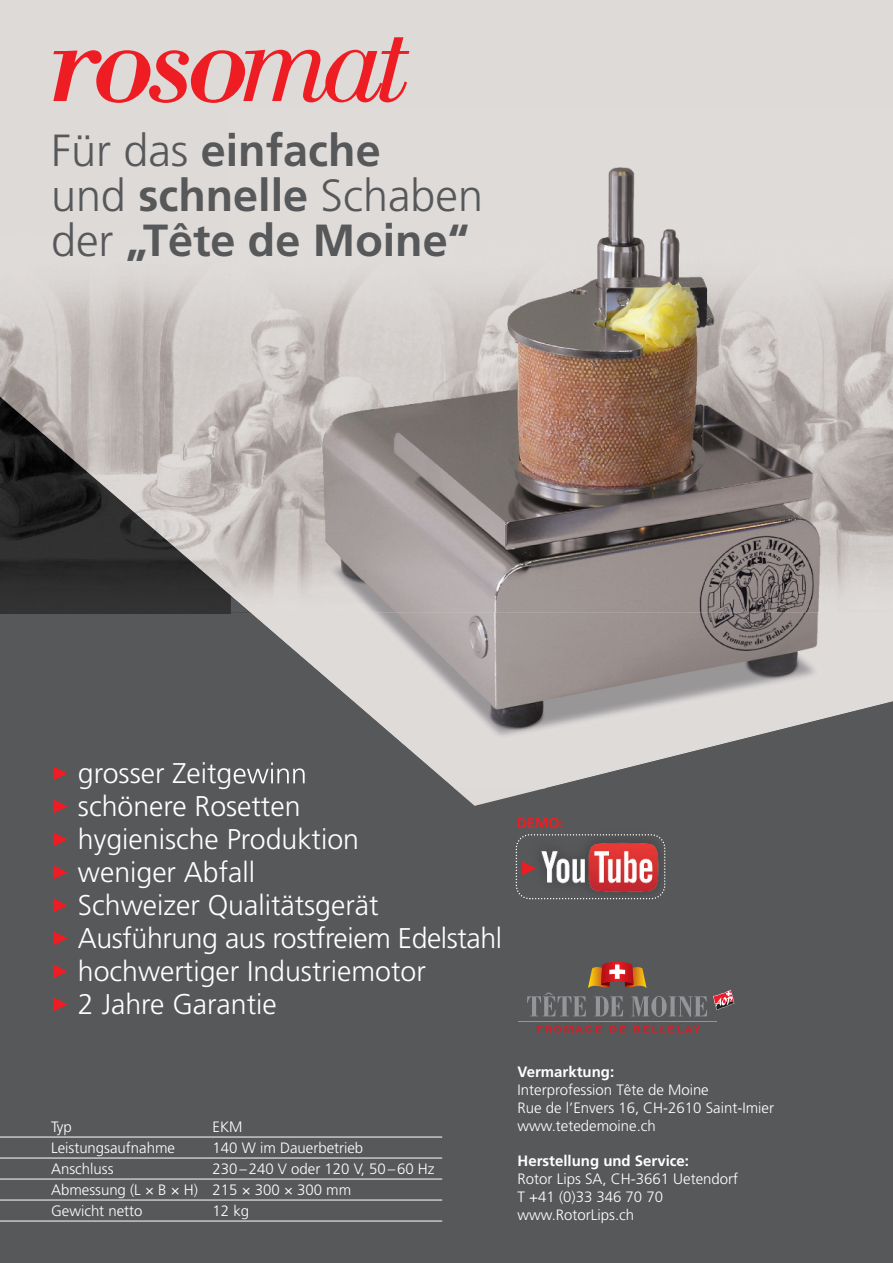
<style>
.page{position:relative;width:893px;height:1263px;background:#dedad8}
.page>*{position:absolute;margin:0;border:0;box-sizing:border-box;transform-origin:0 0}
.t1{font:italic 126.3px "Bodoni";color:#ee1d23}
.t2{font:700 45px/45px "Frutiger";color:#57585a}
.t3{font:300 28.5px/33px "Frutiger";color:#fff}
.t4{font:28.5px "FF Dingbests";color:#ee1d23}
.t5{font:300 15px/18px "Frutiger";color:#fff}
.t6{font:700 15px "Frutiger";color:#fff}
.t7{font:700 14.25px "Frutiger";color:#ee1d23}
.s1{font-style:inherit}
.s2{font-weight:300}
.s3{font-family:"FF Dingbests";font-weight:400;color:#ee1d23}
</style>
<div class="page">
<img style="left:0;top:285px;width:231px;height:106px">
<div style="left:0;top:391px;width:893px;height:872px;background:#57585a"></div>
<img style="left:0;top:397px;width:231px;height:216px">
<hr style="left:0;top:1137px;width:442px;height:1px;background:#fff">
<hr style="left:0;top:1158px;width:442px;height:1px;background:#fff">
<hr style="left:0;top:1179px;width:442px;height:1px;background:#fff">
<hr style="left:0;top:1200px;width:442px;height:1px;background:#fff">
<hr style="left:0;top:1221px;width:442px;height:1px;background:#fff">
<hr style="left:518px;top:1021px;width:199px;height:1px;background:#939598">
<svg style="left:537px;top:1025px;width:64px;height:8px"></svg>
<svg style="left:609px;top:1026px;width:16px;height:7px"></svg>
<svg style="left:633px;top:1026px;width:67px;height:7px"></svg>
<svg style="left:527px;top:962px;width:180px;height:55px"></svg>
<svg style="left:713px;top:990px;width:21px;height:20px"></svg>
<img style="left:454px;top:612px;width:439px;height:176px">
<img style="left:231px;top:167px;width:662px;height:445px">
<img style="left:544px;top:700px;width:349px;height:88px">
<img style="left:231px;top:612px;width:223px;height:176px">
<img style="left:231px;top:596px;width:19px;height:16px">
<img style="left:233px;top:762px;width:56px;height:22px">
<div style="left:523px;top:825px;width:153px;height:87px;background:#57585a"></div>
<svg style="left:515px;top:833px;width:151px;height:67px"></svg>
<h1 class="t1" style="left:47px;top:-16px;width:367px">roso<span class="s1">mat</span></h1>
<h2 class="t2" style="left:51px;top:132px;width:434px"><span class="s2">Für das</span> einfache<br><span class="s2">und</span> schnelle <span class="s2">Schaben der</span> „Tête de Moine“</h2>
<h3 class="t3" style="left:51px;top:759px;width:453px"><span class="s3">&gt;</span> grosser Zeitgewinn<br><span class="s3">&gt;</span> schönere Rosetten<br><span class="s3">&gt;</span> hygienische Produktion<br><span class="s3">&gt;</span> weniger Abfall<br><span class="s3">&gt;</span> Schweizer Qualitätsgerät<br><span class="s3">&gt;</span> Ausführung aus rostfreiem Edelstahl <span class="s3">&gt;</span> hochwertiger Industriemotor<br><span class="s3">&gt;</span> 2 Jahre Garantie</h3>
<p class="t7" style="left:517px;top:817px;width:48px">DEMO:</p>
<h3 class="t4" style="left:520px;top:851px;width:21px">&gt;</h3>
<p class="t5" style="left:51px;top:1119px;width:22px">Typ</p>
<p class="t5" style="left:213px;top:1119px;width:31px">EKM</p>
<p class="t5" style="left:51px;top:1140px;width:126px">Leistungsaufnahme</p>
<p class="t5" style="left:213px;top:1140px;width:152px">140 W im Dauerbetrieb</p>
<p class="t5" style="left:51px;top:1161px;width:64px">Anschluss</p>
<p class="t5" style="left:51px;top:1160px;width:385px;line-height:21px;text-indent:162px">230–240 V oder 120 V, 50–60 Hz<br>Abmessung (L × B × H) 215 × 300 × 300 mm<br>Gewicht netto</p>
<p class="t5" style="left:213px;top:1203px;width:38px">12 kg</p>
<p class="t6" style="left:518px;top:1066px;width:98px">Vermarktung:</p>
<p class="t5" style="left:518px;top:1082px;width:258px">Interprofession Tête de Moine<br>Rue de l’Envers 16, CH-2610 Saint-Imier www.tetedemoine.ch</p>
<p class="t6" style="left:518px;top:1154px;width:173px">Herstellung und Service:</p>
<p class="t5" style="left:518px;top:1171px;width:222px">Rotor Lips SA, CH-3661 Uetendorf<br>T +41 (0)33 346 70 70 www.RotorLips.ch</p>
</div>
